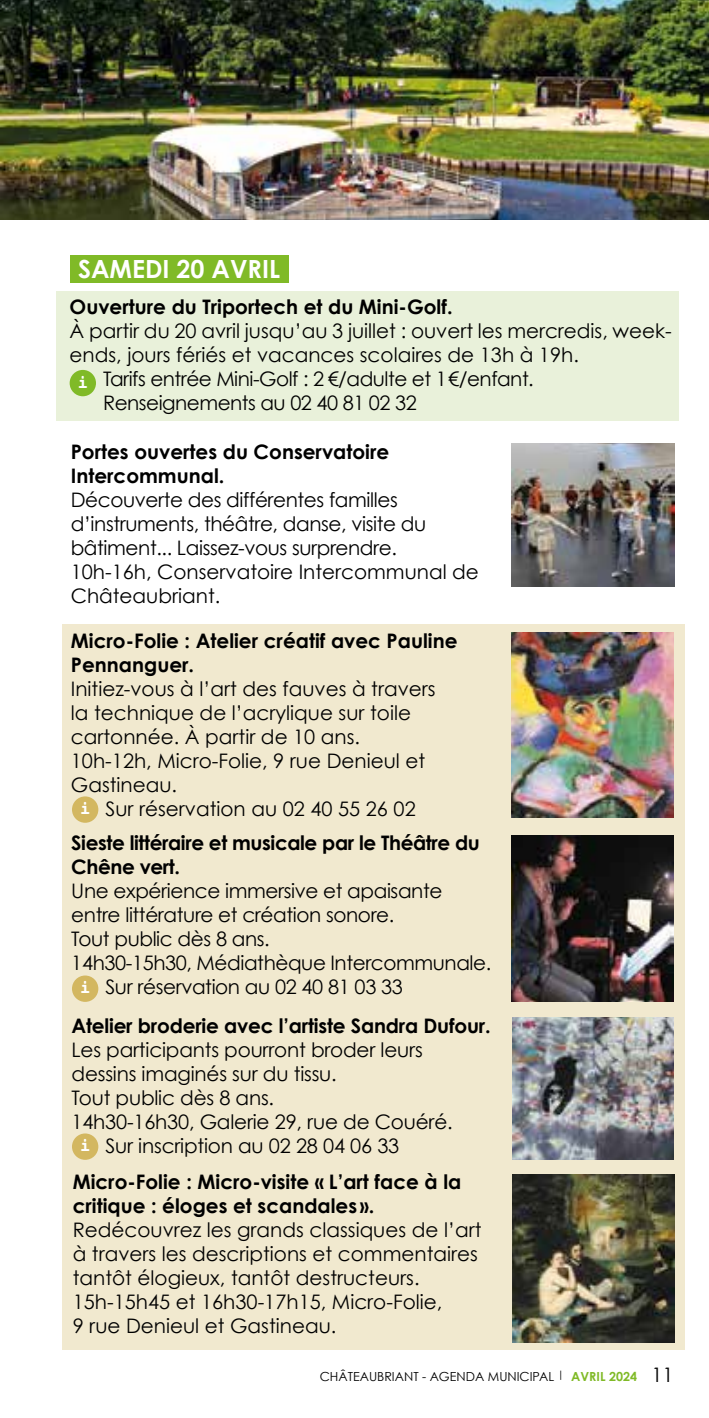
<style>
.page{position:relative;width:709px;height:1418px;background:#fff}
.page>*{position:absolute;margin:0;border:0;box-sizing:border-box;transform-origin:0 0}
.t1{font:700 25px "Century Gothic";color:#fff}
.t2{font:20px/24px "Century Gothic";letter-spacing:-.005em;color:#000}
.t3{font:700 20px/24px "Century Gothic";color:#000}
.t4{font:20px "Century Gothic";letter-spacing:-.025em;color:#000}
.t5{font:700 20px/24px "Century Gothic";letter-spacing:-.02em;color:#000}
.t6{font:700 18px "Courier";color:#fff}
.t7{font:12.5px "Century Gothic";color:#000}
.s1{font-family:"Courier";font-weight:700;font-size:18px;color:#fff}
.s2{font-weight:700;color:#80ba27}
.s3{font-size:20px}
</style>
<div class="page">
<div style="left:62px;top:623px;width:623px;height:726px;background:#f1e9cf"></div>
<div style="left:57px;top:292px;width:622px;height:129px;background:#e9f1da"></div>
<img style="left:0;top:0;width:709px;height:220px">
<img style="left:511px;top:443px;width:163px;height:143px">
<div style="left:70px;top:254px;width:218px;height:28px;background:#80ba27"></div>
<div style="left:72px;top:796px;width:26px;height:26px;background:#d3b760;border-radius:50%"></div>
<div style="left:72px;top:975px;width:26px;height:26px;background:#d3b760;border-radius:50%"></div>
<img style="left:512px;top:835px;width:161px;height:166px">
<img style="left:512px;top:1017px;width:162px;height:142px">
<div style="left:72px;top:1133px;width:26px;height:26px;background:#d3b760;border-radius:50%"></div>
<img style="left:512px;top:1174px;width:162px;height:168px">
<img style="left:511px;top:633px;width:162px;height:184px">
<div style="left:70px;top:370px;width:26px;height:26px;background:#80ba27;border-radius:50%"></div>
<p class="t1" style="left:78px;top:253px;width:204px">SAMEDI 20 AVRIL</p>
<p class="t3" style="left:70px;top:294px;width:384px">Ouverture du Triportech et du Mini-Golf.</p>
<p class="t2" style="left:70px;top:318px;width:604px">À partir du 20 avril jusqu’au 3 juillet : ouvert les mercredis, week-</p>
<p class="t2" style="left:70px;top:342px;width:511px">ends, jours fériés et vacances scolaires de 13h à 19h.</p>
<p class="t4" style="left:103px;top:366px;width:432px">Tarifs entrée Mini-Golf : 2 €/adulte et 1€/enfant.</p>
<p class="t4" style="left:103px;top:390px;width:315px">Renseignements au 02 40 81 02 32</p>
<p class="t3" style="left:71px;top:439px;width:320px">Portes ouvertes du Conservatoire<br>Intercommunal.</p>
<p class="t2" style="left:71px;top:487px;width:410px">Découverte des différentes familles d’instruments, théâtre, danse, visite du bâtiment... Laissez-vous surprendre.<br>10h-16h, Conservatoire Intercommunal de Châteaubriant.</p>
<p class="t6" style="left:77px;top:368px;width:12px">i</p>
<p class="t3" style="left:71px;top:628px;width:388px">Micro-Folie : Atelier créatif avec Pauline<br>Pennanguer.</p>
<p class="t2" style="left:71px;top:676px;width:366px">Initiez-vous à l’art des fauves à travers</p>
<p class="t2" style="left:71px;top:700px;width:341px">la technique de l’acrylique sur toile</p>
<p class="t2" style="left:71px;top:724px;width:291px">cartonnée. À partir de 10 ans.</p>
<p class="t2" style="left:71px;top:748px;width:356px">10h-12h, Micro-Folie, 9 rue Denieul et</p>
<p class="t2" style="left:71px;top:772px;width:108px">Gastineau.</p>
<p class="t2" style="left:80px;top:796px;width:337px"><span class="s1">i</span> Sur réservation au 02 40 55 26 02</p>
<p class="t5" style="left:71px;top:830px;width:410px">Sieste littéraire et musicale par le Théâtre du<br>Chêne vert.</p>
<p class="t2" style="left:71px;top:878px;width:372px">Une expérience immersive et apaisante</p>
<p class="t2" style="left:71px;top:902px;width:324px">entre littérature et création sonore.</p>
<p class="t2" style="left:71px;top:926px;width:200px">Tout public dès 8 ans.</p>
<p class="t2" style="left:71px;top:950px;width:421px">14h30-15h30, Médiathèque Intercommunale.</p>
<p class="t2" style="left:80px;top:974px;width:324px"><span class="s1">i</span> Sur réservation au 02 40 81 03 33</p>
<p class="t3" style="left:71px;top:1013px;width:420px">Atelier broderie avec l’artiste Sandra Dufour.</p>
<p class="t2" style="left:71px;top:1037px;width:353px">Les participants pourront broder leurs</p>
<p class="t2" style="left:71px;top:1061px;width:267px">dessins imaginés sur du tissu.</p>
<p class="t2" style="left:71px;top:1085px;width:204px">Tout public dès 8 ans.</p>
<p class="t2" style="left:71px;top:1109px;width:383px">14h30-16h30, Galerie 29, rue de Couéré.</p>
<p class="t2" style="left:80px;top:1133px;width:321px"><span class="s1">i</span> Sur inscription au 02 28 04 06 33</p>
<p class="t3" style="left:73px;top:1169px;width:390px">Micro-Folie : Micro-visite « L’art face à la critique : éloges et scandales ».</p>
<p class="t2" style="left:73px;top:1217px;width:410px">Redécouvrez les grands classiques de l’art à travers les descriptions et commentaires tantôt élogieux, tantôt destructeurs.<br>15h-15h45 et 16h30-17h15, Micro-Folie,<br>9 rue Denieul et Gastineau.</p>
<p class="t7" style="left:320px;top:1368px;width:355px">CHÂTEAUBRIANT - AGENDA MUNICIPAL <sup>|</sup> <span class="s2">AVRIL 2024</span> <span class="s3">11</span></p>
</div>
